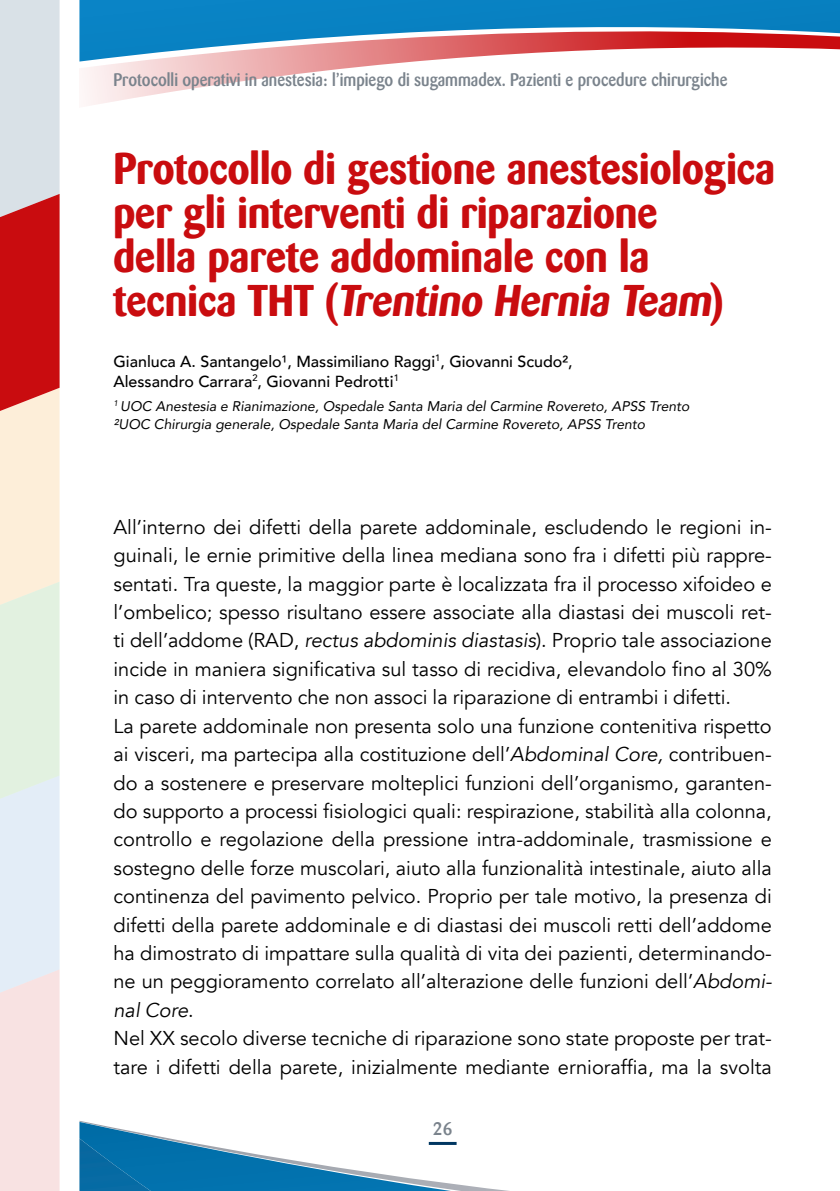
<style>
.page{position:relative;width:840px;height:1191px;background:#fff}
.page>*{position:absolute;margin:0;border:0;box-sizing:border-box;transform-origin:0 0}
.t1{font:700 44px/44px "Barmeno BQ";color:#c90c0f;scale:.95 1}
.t2{font:20px/28.4px "Avenir";color:#000}
.t3{font:500 18px "Barmeno";color:#7a838c;scale:.9 1}
.t4{font:500 18px "Barmeno";color:#7a838c}
.t5{font:500 16px/20px "Avenir";color:#000}
.t6{font:italic 14px/18px "Avenir";color:#000}
.s1{font-style:italic}
</style>
<div class="page">
<svg style="left:79px;top:1121px;width:430px;height:70px"></svg>
<img style="left:79px;top:1138px;width:96px;height:53px">
<hr style="left:428px;top:1142px;width:28px;height:3px;background:#003761">
<svg style="left:84px;top:62px;width:324px;height:43px"></svg>
<svg style="left:79px;top:0;width:760px;height:62px"></svg>
<svg style="left:0;top:0;width:60px;height:1191px;background:#e4c5c2"></svg>
<p class="t3" style="left:113px;top:69px;width:683px">Protocolli operativi in anestesia: l’impiego di sugammadex. Pazienti e procedure chirurgiche</p>
<h1 class="t1" style="left:113px;top:146px;width:697px">Protocollo di gestione anestesiologica per gli interventi di riparazione<br>della parete addominale con la<br>te c n i c a T H T (Trentino Hernia Team)</h1>
<p class="t5" style="left:113px;top:350px;width:460px">Gianluca A. Santangelo¹, Massimiliano Raggi<sup>1</sup>, Giovanni Scudo²,<br>Alessandro Carrara<sup>2</sup>, Giovanni Pedrotti<sup>1</sup></p>
<p class="t6" style="left:113px;top:396px;width:577px"><sup>1</sup> UOC Anestesia e Rianimazione, Ospedale Santa Maria del Carmine Rovereto, APSS Trento<br>²UOC Chirurgia generale, Ospedale Santa Maria del Carmine Rovereto, APSS Trento</p>
<p class="t2" style="left:113px;top:513px;width:659px">All’interno dei difetti della parete addominale, escludendo le regioni in&shy;guinali, le ernie primitive della linea mediana sono fra i difetti più rappre&shy;sentati. Tra queste, la maggior parte è localizzata fra il processo xifoideo e l’ombelico; spesso risultano essere associate alla diastasi dei muscoli ret&shy;ti dell’addome (RAD, <span class="s1">rectus abdominis diastasis</span>). Proprio tale associazione incide in maniera significativa sul tasso di recidiva, elevandolo fino al 30% in caso di intervento che non associ la riparazione di entrambi i difetti.<br>La parete addominale non presenta solo una funzione contenitiva rispetto ai visceri, ma partecipa alla costituzione dell’<span class="s1">Abdominal Core,</span> contribuen&shy;do a sostenere e preservare molteplici funzioni dell’organismo, garanten&shy;do supporto a processi fisiologici quali: respirazione, stabilità alla colonna, controllo e regolazione della pressione intra-addominale, trasmissione e sostegno delle forze muscolari, aiuto alla funzionalità intestinale, aiuto alla continenza del pavimento pelvico. Proprio per tale motivo, la presenza di difetti della parete addominale e di diastasi dei muscoli retti dell’addome ha dimostrato di impattare sulla qualità di vita dei pazienti, determinando&shy;ne un peggioramento correlato all’alterazione delle funzioni dell’<span class="s1">Abdomi&shy;nal Core</span>.<br>Nel XX secolo diverse tecniche di riparazione sono state proposte per trat&shy;tare i difetti della parete, inizialmente mediante ernioraffia, ma la svolta</p>
<p class="t4" style="left:432px;top:1118px;width:21px">26</p>
</div>
